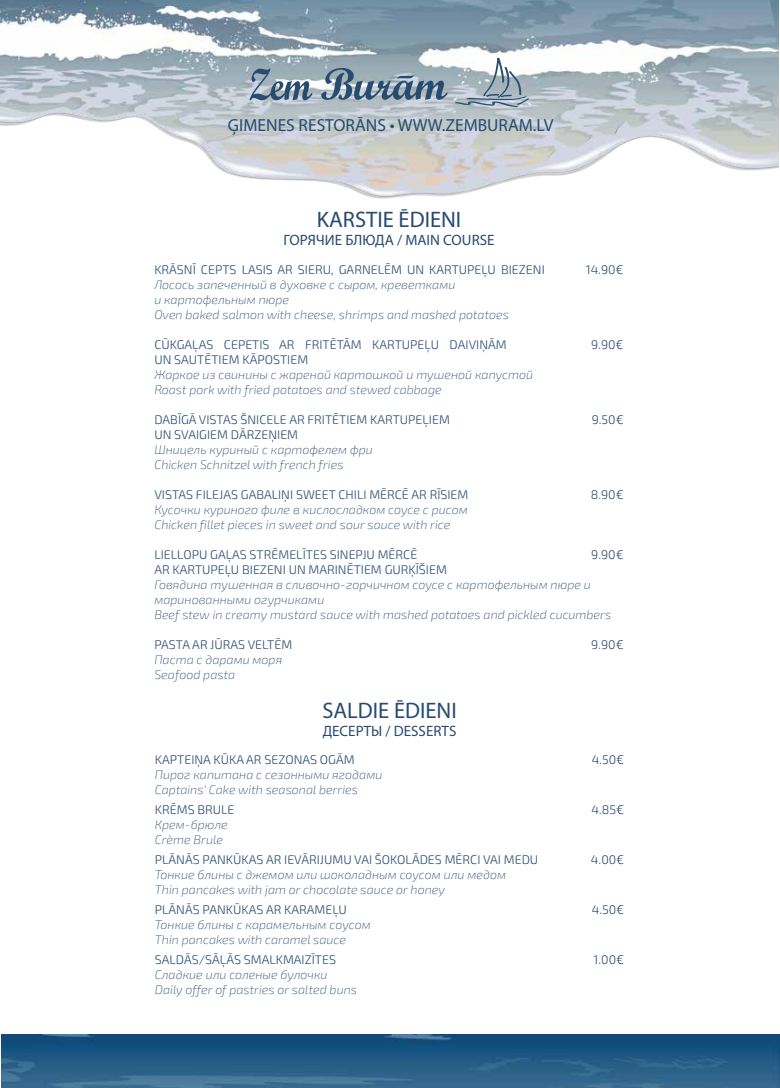
<style>
.page{position:relative;width:780px;height:1088px;background:#fff}
.page>*{position:absolute;margin:0;border:0;box-sizing:border-box;transform-origin:0 0}
.t1{font:22.5px "Myriad Pro";color:#284b70}
.t2{font:17.5px "Myriad Pro";color:#284b70}
.t3{font:15px "Myriad Pro";color:#284b70}
.t4{font:italic 200 12.5px/15px "Exo 2";color:#284b70}
.t5{font:300 12.5px "Exo 2";color:#284b70}
</style>
<div class="page">
<img style="left:1px;top:0;width:778px;height:199px">
<svg style="left:249px;top:69px;width:63px;height:31px"></svg>
<svg style="left:321px;top:54px;width:211px;height:56px"></svg>
<img style="left:1px;top:1034px;width:778px;height:54px">
<h2 class="t2" style="left:228px;top:114px;width:327px">ĢIMENES RESTORĀNS • WWW.ZEMBURAM.LV</h2>
<h1 class="t1" style="left:317px;top:205px;width:146px">KARSTIE ĒDIENI</h1>
<p class="t3" style="left:283px;top:231px;width:212px">ГОРЯЧИЕ БЛЮДА / MAIN COURSE</p>
<p class="t5" style="left:154px;top:263px;width:392px">KRĀSNĪ CEPTS LASIS AR SIERU, GARNELĒM UN KARTUPEĻU BIEZENI</p>
<p class="t5" style="left:585px;top:263px;width:39px">14.90€</p>
<p class="t4" style="left:154px;top:278px;width:356px">Лосось запеченный в духовке с сыром, креветками<br>и картофельным пюре<br>Oven baked salmon with cheese, shrimps and mashed potatoes</p>
<p class="t5" style="left:154px;top:338px;width:354px">CŪKGAĻAS CEPETIS AR FRITĒTĀM KARTUPEĻU DAIVIŅĀM</p>
<p class="t5" style="left:591px;top:338px;width:34px">9.90€</p>
<p class="t5" style="left:154px;top:353px;width:155px">UN SAUTĒTIEM KĀPOSTIEM</p>
<p class="t4" style="left:154px;top:368px;width:380px">Жаркое из свинины с жареной картошкой и тушеной капустой<br>Roast pork with fried potatoes and stewed cabbage</p>
<p class="t5" style="left:154px;top:413px;width:297px">DABĪGĀ VISTAS ŠNICELE AR FRITĒTIEM KARTUPEĻIEM</p>
<p class="t5" style="left:591px;top:413px;width:34px">9.50€</p>
<p class="t5" style="left:154px;top:428px;width:145px">UN SVAIGIEM DĀRZEŅIEM</p>
<p class="t4" style="left:154px;top:443px;width:220px">Шницель куриный с картофелем фри<br>Chicken Schnitzel with french fries</p>
<p class="t5" style="left:154px;top:488px;width:315px">VISTAS FILEJAS GABALIŅI SWEET CHILI MĒRCĒ AR RĪSIEM</p>
<p class="t5" style="left:590px;top:488px;width:34px">8.90€</p>
<p class="t4" style="left:154px;top:503px;width:315px">Кусочки куриного филе в кислосладком соусе с рисом<br>Chicken fillet pieces in sweet and sour sauce with rice</p>
<p class="t5" style="left:154px;top:548px;width:264px">LIELLOPU GAĻAS STRĒMELĪTES SINEPJU MĒRCĒ</p>
<p class="t5" style="left:591px;top:548px;width:34px">9.90€</p>
<p class="t5" style="left:154px;top:563px;width:294px">AR KARTUPEĻU BIEZENI UN MARINĒTIEM GURĶĪŠIEM</p>
<p class="t4" style="left:154px;top:578px;width:458px">Говядина тушенная в сливочно-горчичном соусе с картофельным пюре и маринованными огурчиками<br>Beef stew in creamy mustard sauce with mashed potatoes and pickled cucumbers</p>
<p class="t5" style="left:154px;top:638px;width:139px">PASTA AR JŪRAS VELTĒM</p>
<p class="t5" style="left:591px;top:638px;width:34px">9.90€</p>
<p class="t4" style="left:154px;top:653px;width:129px">Паста с дарами моря<br>Seafood pasta</p>
<h1 class="t1" style="left:322px;top:696px;width:136px">SALDIE ĒDIENI</h1>
<p class="t3" style="left:323px;top:721px;width:135px">ДЕСЕРТЫ / DESSERTS</p>
<p class="t5" style="left:155px;top:752px;width:201px">KAPTEIŅA KŪKA AR SEZONAS OGĀM</p>
<p class="t5" style="left:591px;top:752px;width:34px">4.50€</p>
<p class="t4" style="left:155px;top:767px;width:229px">Пирог капитана с сезонными ягодами<br>Captains' Cake with seasonal berries</p>
<p class="t5" style="left:155px;top:802px;width:81px">KRĒMS BRULE</p>
<p class="t5" style="left:591px;top:802px;width:34px">4.85€</p>
<p class="t4" style="left:155px;top:817px;width:74px">Крем-брюле<br>Crème Brule</p>
<p class="t5" style="left:155px;top:852px;width:385px">PLĀNĀS PANKŪKAS AR IEVĀRIJUMU VAI ŠOKOLĀDES MĒRCI VAI MEDU</p>
<p class="t5" style="left:591px;top:852px;width:35px">4.00€</p>
<p class="t4" style="left:155px;top:867px;width:352px">Тонкие блины с джемом или шоколадным соусом или медом<br>Thin pancakes with jam or chocolate sauce or honey</p>
<p class="t5" style="left:155px;top:902px;width:193px">PLĀNĀS PANKŪKAS AR KARAMEĻU</p>
<p class="t5" style="left:591px;top:902px;width:34px">4.50€</p>
<p class="t4" style="left:155px;top:917px;width:217px">Тонкие блины с карамельным соусом<br>Thin pancakes with caramel sauce</p>
<p class="t5" style="left:155px;top:952px;width:183px">SALDĀS/SĀĻĀS SMALKMAIZĪTES</p>
<p class="t5" style="left:593px;top:952px;width:32px">1.00€</p>
<p class="t4" style="left:155px;top:967px;width:204px">Сладкие или соленые булочки<br>Daily offer of pastries or salted buns</p>
</div>
